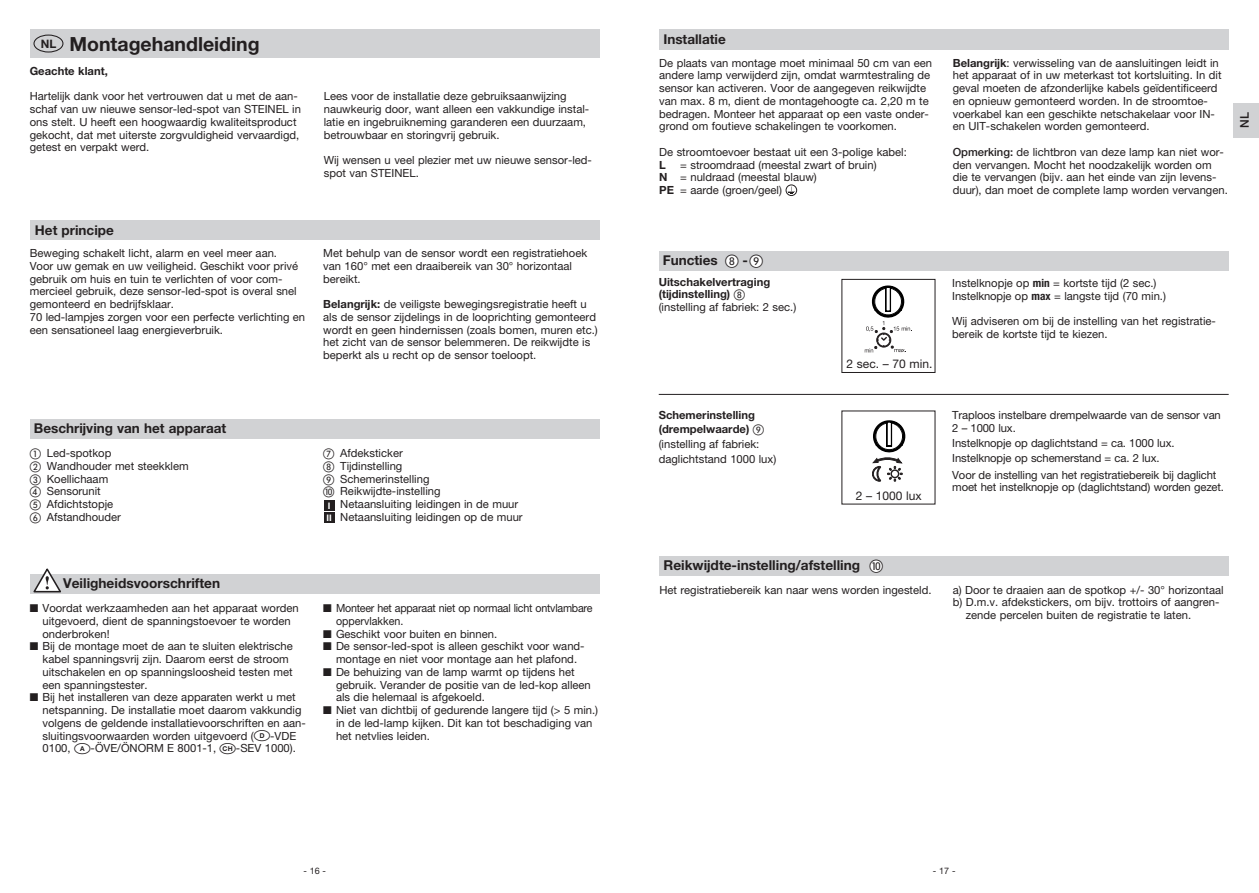
<style>
.page{position:relative;width:1259px;height:893px;background:#fff}
.page>*{position:absolute;margin:0;border:0;box-sizing:border-box;transform-origin:0 0}
.t1{font:700 19.5px "Helvetica Neue LT Pro";color:#231f20}
.t2{font:700 13.65px "Helvetica Neue LT Pro";color:#231f20}
.t3{font:13.65px "European Pi One";color:#231f20}
.t4{font:700 13.5px "Helvetica Neue LT Pro";color:#231f20}
.t5{font:12px "Helvetica Neue LT Pro";color:#231f20}
.t6{font:500 12px "Helvetica Neue LT Pro";color:#231f20}
.t7{font:700 11.7px "Helvetica Neue LT Pro";color:#231f20}
.t8{font:11.25px/12.8px "Helvetica Neue LT Pro";color:#231f20}
.t9{font:700 11.25px/12.8px "Helvetica Neue LT Pro";color:#231f20}
.t10{font:11.25px/12.8px "Helvetica Neue LT Pro";letter-spacing:-.02em;color:#231f20;scale:.95 1}
.t11{font:9px "Helvetica Neue LT Pro";color:#231f20}
.t12{font:700 9px/11.9px "Helvetica Neue LT Pro";color:#fff}
.s1{font-weight:700}
.s2{font-family:"European Pi One"}
.s3{font-family:"National Codes Europe";font-size:16.5px}
.s4{font-weight:500}
.s5{font-family:"European Pi One";font-weight:400}
.s6{font-weight:400}
.s7{font-weight:700;font-stretch:condensed}
</style>
<div class="page">
<svg style="left:872px;top:420px;width:34px;height:61px"></svg>
<div style="left:30px;top:30px;width:570px;height:28px;background:#d1d2d4"></div>
<div style="left:33px;top:35px;width:30px;height:18px;border:1px solid #231f20;border-radius:50%"></div>
<div style="left:30px;top:574px;width:570px;height:20px;background:#d1d2d4"></div>
<svg style="left:33px;top:568px;width:28px;height:25px"></svg>
<div style="left:30px;top:220px;width:570px;height:19px;background:#d1d2d4"></div>
<div style="left:30px;top:419px;width:570px;height:20px;background:#d1d2d4"></div>
<div style="left:324px;top:500px;width:10px;height:11px;background:#231f20"></div>
<div style="left:324px;top:512px;width:10px;height:11px;background:#231f20"></div>
<div style="left:658px;top:251px;width:570px;height:20px;background:#d1d2d4"></div>
<hr style="left:659px;top:394px;width:569px;height:1px;background:#231f20">
<div style="left:659px;top:556px;width:570px;height:20px;background:#d1d2d4"></div>
<div style="left:870px;top:560px;width:12px;height:13px;background:#fff;border-radius:50%"></div>
<div style="left:841px;top:279px;width:94px;height:94px;border:1px solid #231f20"></div>
<div style="left:659px;top:30px;width:570px;height:20px;background:#d1d2d4"></div>
<div style="left:786px;top:185px;width:11px;height:11px;border:1px solid #231f20;border-radius:50%"></div>
<svg style="left:787px;top:187px;width:8px;height:8px"></svg>
<div style="left:725px;top:255px;width:13px;height:13px;background:#fff;border-radius:50%"></div>
<div style="left:750px;top:255px;width:12px;height:13px;background:#fff;border-radius:50%"></div>
<svg style="left:864px;top:285px;width:48px;height:67px"></svg>
<div style="left:1233px;top:103px;width:26px;height:34px;background:#d1d2d4"></div>
<h1 class="t1" style="left:69px;top:32px;width:192px">Montagehandleiding</h1>
<p class="t9" style="left:30px;top:64px;width:80px">Geachte klant,</p>
<p class="t8" style="left:30px;top:90px;width:273px">Hartelijk dank voor het vertrouwen dat u met de aan&shy;schaf van uw nieuwe sensor-led-spot van STEINEL in ons stelt. U heeft een hoogwaardig kwaliteitsproduct gekocht, dat met uiterste zorgvuldigheid vervaardigd, getest en verpakt werd.</p>
<p class="t8" style="left:324px;top:90px;width:267px">Lees voor de installatie deze gebruiksaanwijzing nauwkeurig door, want alleen een vakkundige instal&shy;latie en ingebruikneming garanderen een duurzaam, betrouwbaar en storingvrij gebruik.</p>
<p class="t8" style="left:324px;top:153px;width:270px">Wij wensen u veel plezier met uw nieuwe sensor-led&shy;spot van STEINEL.</p>
<p class="t7" style="left:41px;top:37px;width:17px">NL</p>
<p class="t4" style="left:35px;top:222px;width:80px">Het principe</p>
<p class="t8" style="left:30px;top:247px;width:277px">Beweging schakelt licht, alarm en veel meer aan.<br>Voor uw gemak en uw veiligheid. Geschikt voor privé gebruik om huis en tuin te verlichten of voor com&shy;mercieel gebruik, deze sensor-led-spot is overal snel gemonteerd en bedrijfsklaar.<br>70 led-lampjes zorgen voor een perfecte verlichting en een sensationeel laag energieverbruik.</p>
<p class="t8" style="left:323px;top:247px;width:265px">Met behulp van de sensor wordt een registratiehoek van 160° met een draaibereik van 30° horizontaal bereikt.</p>
<p class="t8" style="left:323px;top:298px;width:276px"><span class="s1">Belangrijk:</span> de veiligste bewegingsregistratie heeft u als de sensor zijdelings in de looprichting gemonteerd wordt en geen hindernissen (zoals bomen, muren etc.) het zicht van de sensor belemmeren. De reikwijdte is beperkt als u recht op de sensor toeloopt.</p>
<p class="t4" style="left:34px;top:420px;width:194px">Beschrijving van het apparaat</p>
<p class="t8" style="left:30px;top:447px;width:160px"><span class="s2">A</span> Led-spotkop<br><span class="s2">B</span> Wandhouder met steekklem<br><span class="s2">C</span> Koellichaam<br><span class="s2">D</span> Sensorunit<br><span class="s2">E</span> Afdichtstopje<br><span class="s2">F</span> Afstandhouder</p>
<p class="t8" style="left:323px;top:447px;width:81px"><span class="s2">G</span> Afdeksticker</p>
<p class="t8" style="left:323px;top:459px;width:81px"><span class="s2">H</span> Tijdinstelling</p>
<p class="t8" style="left:323px;top:472px;width:108px"><span class="s2">I</span> Schemerinstelling</p>
<p class="t8" style="left:323px;top:485px;width:119px"><span class="s2">J</span> Reikwijdte-instelling</p>
<p class="t8" style="left:340px;top:498px;width:179px">Netaansluiting leidingen in de muur</p>
<p class="t8" style="left:340px;top:510px;width:184px">Netaansluiting leidingen op de muur</p>
<p class="t12" style="left:326px;top:499px;width:7px">I<br>II</p>
<p class="t2" style="left:63px;top:575px;width:158px">Veiligheidsvoorschriften</p>
<p class="t8" style="left:43px;top:601px;width:258px;text-indent:-13px">■ Voordat werkzaamheden aan het apparaat worden uitgevoerd, dient de spanningstoevoer te worden onderbroken!</p>
<p class="t8" style="left:43px;top:640px;width:252px;text-indent:-13px">■ Bij de montage moet de aan te sluiten elektrische kabel spanningsvrij zijn. Daarom eerst de stroom uitschakelen en op spanningsloosheid testen met een spanningstester.</p>
<p class="t8" style="left:43px;top:691px;width:265px;text-indent:-13px">■ Bij het installeren van deze apparaten werkt u met netspanning. De installatie moet daarom vakkundig volgens de geldende installatievoorschriften en aan&shy;sluitingsvoorwaarden worden uitgevoerd (<span class="s3">D</span>-VDE 0100, <span class="s3">a</span>-ÖVE/ÖNORM E 8001-1, <span class="s3">h</span>-SEV 1000).</p>
<p class="t10" style="left:336px;top:601px;width:272px;text-indent:-13px">■ Monteer het apparaat niet op normaal licht ontvlambare oppervlakken.</p>
<p class="t8" style="left:323px;top:627px;width:175px">■ Geschikt voor buiten en binnen.</p>
<p class="t8" style="left:323px;top:640px;width:263px;text-align:center">■ De sensor-led-spot is alleen geschikt voor wand&shy;montage en niet voor montage aan het plafond.</p>
<p class="t8" style="left:336px;top:665px;width:256px;text-indent:-13px">■ De behuizing van de lamp warmt op tijdens het gebruik. Verander de positie van de led-kop alleen als die helemaal is afgekoeld.</p>
<p class="t8" style="left:336px;top:703px;width:264px;text-indent:-13px">■ Niet van dichtbij of gedurende langere tijd (&gt; 5 min.) in de led-lamp kijken. Dit kan tot beschadiging van het netvlies leiden.</p>
<p class="t4" style="left:663px;top:31px;width:64px">Installatie</p>
<p class="t8" style="left:659px;top:56px;width:274px">De plaats van montage moet minimaal 50 cm van een andere lamp verwijderd zijn, omdat warmtestraling de sensor kan activeren. Voor de aangegeven reikwijdte van max. 8 m, dient de montagehoogte ca. 2,20 m te bedragen. Monteer het apparaat op een vaste onder&shy;grond om foutieve schakelingen te voorkomen.</p>
<p class="t8" style="left:659px;top:145px;width:249px">De stroomtoevoer bestaat uit een 3-polige kabel:</p>
<p class="t9" style="left:659px;top:158px;width:8px">L</p>
<p class="t8" style="left:659px;top:158px;width:219px;text-indent:21px">= stroomdraad (meestal zwart of bruin)<br><span class="s1">N</span> = nuldraad (meestal blauw)<br><span class="s1">PE</span> = aarde (groen/geel)</p>
<p class="t8" style="left:952px;top:56px;width:270px"><span class="s1">Belangrijk</span>: verwisseling van de aansluitingen leidt in het apparaat of in uw meterkast tot kortsluiting. In dit geval moeten de afzonderlijke kabels geïdentificeerd en opnieuw gemonteerd worden. In de stroomtoe&shy;voerkabel kan een geschikte netschakelaar voor IN&shy;en UIT-schakelen worden gemonteerd.</p>
<p class="t8" style="left:952px;top:145px;width:276px"><span class="s4">Opmerking:</span> de lichtbron van deze lamp kan niet wor&shy;den vervangen. Mocht het noodzakelijk worden om die te vervangen (bijv. aan het einde van zijn levens&shy;duur), dan moet de complete lamp worden vervangen.</p>
<p class="t6" style="left:1237px;top:128px;width:17px;rotate:-90deg">NL</p>
<p class="t3" style="left:725px;top:254px;width:39px">H I</p>
<p class="t4" style="left:662px;top:252px;width:56px">Functies</p>
<p class="t4" style="left:742px;top:252px;width:7px">-</p>
<p class="t9" style="left:659px;top:275px;width:139px">Uitschakelvertraging (tijdinstelling) <span class="s5">H<br></span><span class="s6">(instelling af fabriek: 2 sec.)</span></p>
<p class="t8" style="left:952px;top:277px;width:215px">Instelknopje op <span class="s7">min</span> = kortste tijd (2 sec.)<br>Instelknopje op <span class="s7">max</span> = langste tijd (70 min.)</p>
<p class="t8" style="left:952px;top:315px;width:265px">Wij adviseren om bij de instelling van het registratie&shy;bereik de kortste tijd te kiezen.</p>
<p class="t5" style="left:846px;top:357px;width:87px">2 sec. – 70 min.</p>
<p class="t8" style="left:659px;top:407px;width:119px;line-height:14.9px"><span class="s1">Schemerinstelling (drempelwaarde)</span> <span class="s2">I </span>(instelling af fabriek: daglichtstand 1000 lux)</p>
<p class="t8" style="left:952px;top:409px;width:270px">Traploos instelbare drempelwaarde van de sensor van<br>2 – 1000 lux.</p>
<p class="t8" style="left:952px;top:435px;width:224px;line-height:14.9px">Instelknopje op daglichtstand = ca. 1000 lux.<br>Instelknopje op schemerstand = ca. 2 lux.</p>
<p class="t8" style="left:952px;top:468px;width:273px">Voor de instelling van het registratiebereik bij daglicht moet het instelknopje op (daglichtstand) worden gezet.</p>
<p class="t5" style="left:856px;top:489px;width:67px">2 – 1000 lux</p>
<p class="t3" style="left:869px;top:559px;width:15px">J</p>
<p class="t2" style="left:663px;top:557px;width:198px">Reikwijdte-instelling/afstelling</p>
<p class="t8" style="left:659px;top:583px;width:274px">Het registratiebereik kan naar wens worden ingesteld.</p>
<p class="t8" style="left:953px;top:583px;width:272px">a) Door te draaien aan de spotkop +/- 30° horizontaal</p>
<p class="t8" style="left:953px;top:596px;width:268px">b) D.m.v. afdekstickers, om bijv. trottoirs of aangren-</p>
<p class="t8" style="left:966px;top:608px;width:227px">zende percelen buiten de registratie te laten.</p>
<p class="t11" style="left:303px;top:865px;width:24px">- 16 -</p>
<p class="t11" style="left:933px;top:865px;width:24px">- 17 -</p>
</div>
